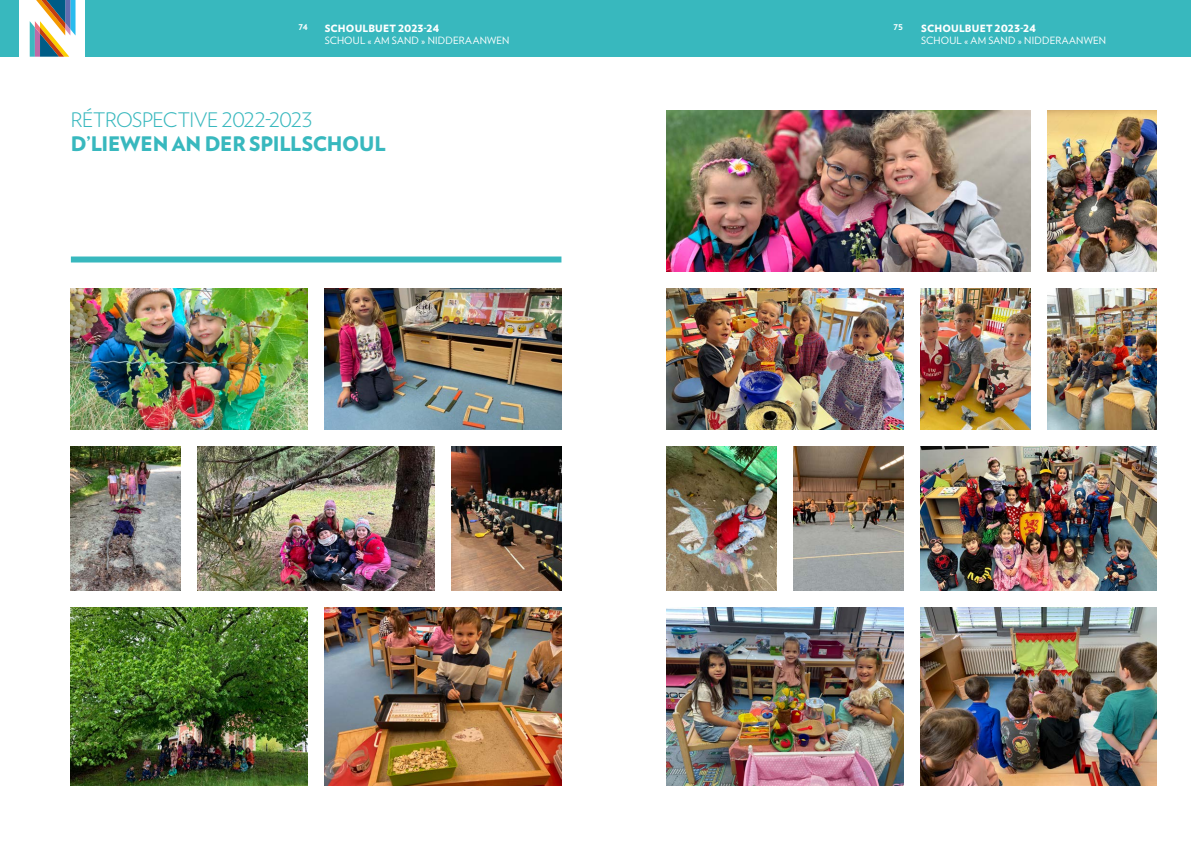
<style>
.page{position:relative;width:1191px;height:842px;background:#fff}
.page>*{position:absolute;margin:0;border:0;box-sizing:border-box;transform-origin:0 0}
.t1{font:900 20px "Verlag";letter-spacing:-.015em;color:#38b8be}
.t2{font:300 20px "Verlag";letter-spacing:-.025em;color:#38b8be}
.t3{font:10px "Verlag";letter-spacing:.02em;color:#fff}
.t4{font:900 10px "Verlag";letter-spacing:.015em;color:#fff}
.t5{font:700 10px "Verlag";color:#fff}
</style>
<div class="page">
<svg style="left:29px;top:0;width:46px;height:57px"></svg>
<div style="left:0;top:0;width:19px;height:57px;background:#38b8be"></div>
<div style="left:85px;top:0;width:1106px;height:57px;background:#38b8be"></div>
<div style="left:71px;top:256px;width:490px;height:6px;background:#38b8be"></div>
<img style="left:71px;top:288px;width:237px;height:141px">
<img style="left:325px;top:288px;width:236px;height:141px">
<img style="left:71px;top:446px;width:110px;height:145px">
<img style="left:198px;top:446px;width:236px;height:145px">
<img style="left:71px;top:608px;width:237px;height:177px">
<img style="left:325px;top:608px;width:236px;height:177px">
<img style="left:451px;top:446px;width:110px;height:145px">
<img style="left:920px;top:608px;width:237px;height:177px">
<img style="left:793px;top:446px;width:110px;height:145px">
<img style="left:920px;top:446px;width:237px;height:145px">
<img style="left:666px;top:446px;width:110px;height:145px">
<img style="left:666px;top:608px;width:237px;height:177px">
<img style="left:666px;top:111px;width:364px;height:160px">
<img style="left:1047px;top:111px;width:110px;height:160px">
<img style="left:666px;top:288px;width:237px;height:141px">
<img style="left:1047px;top:288px;width:110px;height:141px">
<img style="left:920px;top:288px;width:110px;height:141px">
<p class="t5" style="left:298px;top:18px;width:11px">74</p>
<p class="t5" style="left:893px;top:18px;width:11px">75</p>
<p class="t4" style="left:325px;top:20px;width:116px">SCHOULBUET 2023-24</p>
<p class="t3" style="left:325px;top:33px;width:186px">SCHOUL « AM SAND » NIDDERAANWEN</p>
<p class="t4" style="left:921px;top:20px;width:116px">SCHOULBUET 2023-24</p>
<p class="t3" style="left:921px;top:33px;width:186px">SCHOUL « AM SAND » NIDDERAANWEN</p>
<h1 class="t2" style="left:71px;top:105px;width:243px">RÉTROSPECTIVE 2022-2023</h1>
<h1 class="t1" style="left:71px;top:127px;width:316px">D’LIEWEN AN DER SPILLSCHOUL</h1>
</div>
